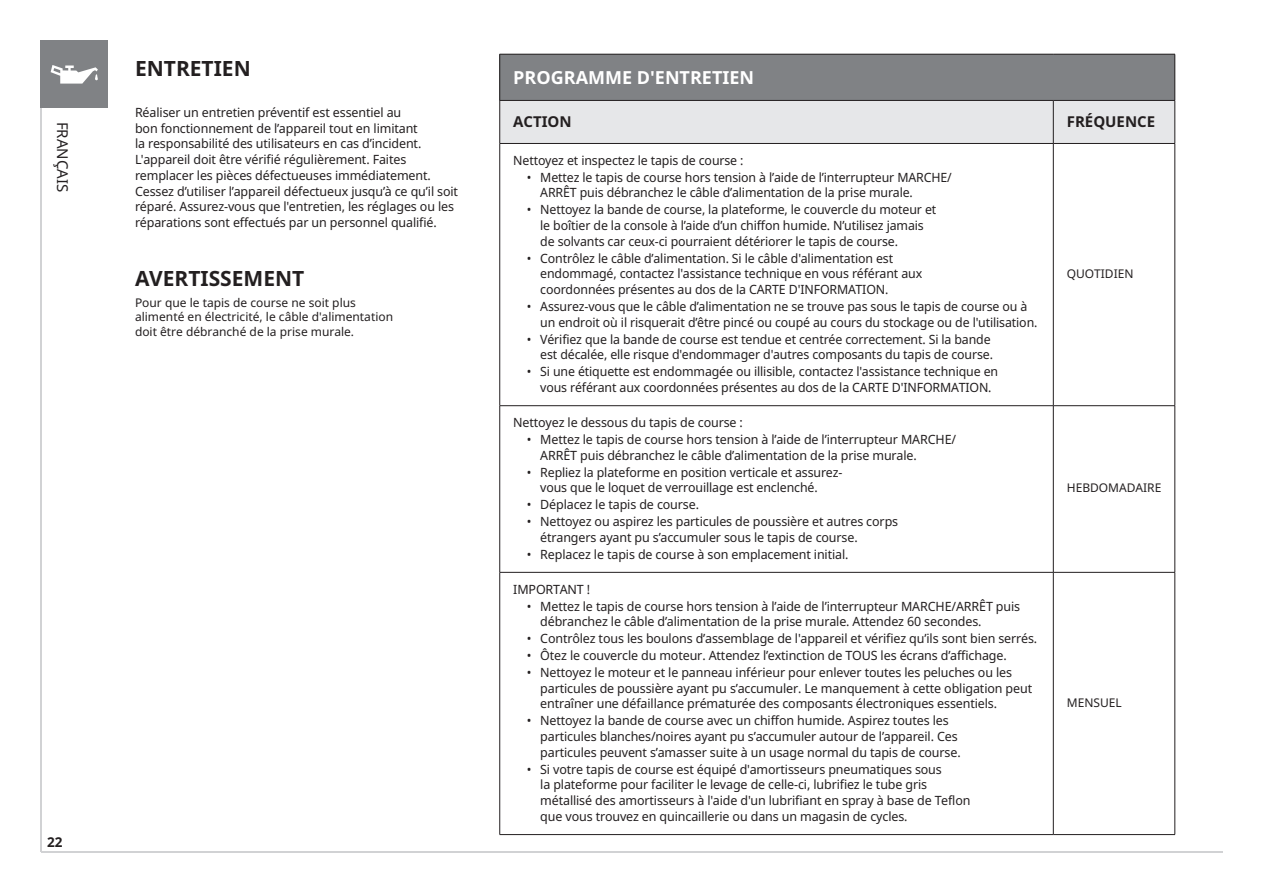
<style>
.page{position:relative;width:1263px;height:893px;background:#fff}
.page>*{position:absolute;margin:0;border:0;box-sizing:border-box;transform-origin:0 0}
.t1{font:700 21px "Noto Sans";color:#231f20}
.t2{font:700 18px "Noto Sans";color:#fff}
.t3{font:700 15px "Noto Sans";color:#231f20}
.t4{font:15px "Noto Sans";color:#231f20}
.t5{font:700 13.5px "Noto Sans";color:#231f20}
.Text_Box{font:12.75px/15.8px "Noto Sans";letter-spacing:-.01em;color:#231f20}
.t6{font:12px/14.4px "Noto Sans";color:#231f20}
</style>
<div class="page">
<hr style="left:40px;top:851px;width:1182px;height:1px;background:#d1d2d4">
<hr style="left:40px;top:40px;width:2px;height:812px;background:#d1d2d4">
<div style="left:500px;top:54px;width:675px;height:46px;background:#808285"></div>
<div style="left:500px;top:101px;width:674px;height:42px;background:#e6e7e9"></div>
<hr style="left:1174px;top:54px;width:1px;height:46px;background:#231f20">
<hr style="left:500px;top:54px;width:553px;height:1px;background:#231f20">
<hr style="left:499px;top:54px;width:1px;height:46px;background:#231f20">
<hr style="left:1053px;top:54px;width:122px;height:1px;background:#231f20">
<hr style="left:500px;top:100px;width:553px;height:1px;background:#231f20">
<hr style="left:499px;top:101px;width:1px;height:42px;background:#231f20">
<hr style="left:1053px;top:100px;width:122px;height:1px;background:#231f20">
<hr style="left:1053px;top:101px;width:1px;height:42px;background:#231f20">
<hr style="left:1174px;top:101px;width:1px;height:42px;background:#231f20">
<hr style="left:500px;top:143px;width:553px;height:1px;background:#231f20">
<hr style="left:499px;top:144px;width:1px;height:261px;background:#231f20">
<hr style="left:1053px;top:143px;width:122px;height:1px;background:#231f20">
<hr style="left:1053px;top:144px;width:1px;height:261px;background:#231f20">
<hr style="left:1174px;top:144px;width:1px;height:261px;background:#231f20">
<hr style="left:500px;top:405px;width:553px;height:1px;background:#231f20">
<hr style="left:499px;top:406px;width:1px;height:166px;background:#231f20">
<hr style="left:1053px;top:405px;width:122px;height:1px;background:#231f20">
<hr style="left:1053px;top:406px;width:1px;height:166px;background:#231f20">
<hr style="left:1174px;top:406px;width:1px;height:166px;background:#231f20">
<hr style="left:500px;top:572px;width:553px;height:1px;background:#231f20">
<hr style="left:499px;top:572px;width:1px;height:262px;background:#231f20">
<hr style="left:1053px;top:572px;width:122px;height:1px;background:#231f20">
<hr style="left:1053px;top:572px;width:1px;height:262px;background:#231f20">
<hr style="left:1174px;top:572px;width:1px;height:262px;background:#231f20">
<hr style="left:500px;top:834px;width:553px;height:1px;background:#231f20">
<hr style="left:1053px;top:834px;width:122px;height:1px;background:#231f20">
<div style="left:40px;top:40px;width:68px;height:68px;background:#808285"></div>
<svg style="left:51px;top:65px;width:47px;height:19px"></svg>
<p class="t4" style="left:73px;top:122px;width:72px;rotate:90deg">FRANÇAIS</p>
<p class="t5" style="left:47px;top:832px;width:17px">22</p>
<p class="t1" style="left:135px;top:54px;width:117px">ENTRETIEN</p>
<p class="Text_Box" style="left:135px;top:104px;width:325px">Réaliser un entretien préventif est essentiel au<br>bon fonctionnement de l’appareil tout en limitant<br>la responsabilité des utilisateurs en cas d’incident.<br>L'appareil doit être vérifié régulièrement. Faites remplacer les pièces défectueuses immédiatement.<br>Cessez d’utiliser l’appareil défectueux jusqu’à ce qu’il soit réparé. Assurez-vous que l'entretien, les réglages ou les réparations sont effectués par un personnel qualifié.</p>
<p class="t1" style="left:135px;top:263px;width:171px">AVERTISSEMENT</p>
<p class="t6" style="left:135px;top:295px;width:260px">Pour que le tapis de course ne soit plus alimenté en électricité, le câble d'alimentation doit être débranché de la prise murale.</p>
<p class="t2" style="left:513px;top:65px;width:242px">PROGRAMME D'ENTRETIEN</p>
<p class="t3" style="left:513px;top:111px;width:60px">ACTION</p>
<p class="t3" style="left:1067px;top:111px;width:90px">FRÉQUENCE</p>
<p class="Text_Box" style="left:513px;top:152px;width:232px">Nettoyez et inspectez le tapis de course :</p>
<p class="Text_Box" style="left:540px;top:169px;width:413px;text-indent:-14px">• Mettez le tapis de course hors tension à l’aide de l’interrupteur MARCHE/<br>ARRÊT puis débranchez le câble d’alimentation de la prise murale.</p>
<p class="Text_Box" style="left:540px;top:201px;width:398px;text-indent:-14px">• Nettoyez la bande de course, la plateforme, le couvercle du moteur et le boîtier de la console à l’aide d’un chiffon humide. N’utilisez jamais de solvants car ceux-ci pourraient détériorer le tapis de course.</p>
<p class="Text_Box" style="left:540px;top:250px;width:383px;text-indent:-14px">• Contrôlez le câble d’alimentation. Si le câble d'alimentation est endommagé, contactez l'assistance technique en vous référant aux coordonnées présentes au dos de la CARTE D'INFORMATION.</p>
<p class="Text_Box" style="left:540px;top:298px;width:499px;text-indent:-14px">• Assurez-vous que le câble d’alimentation ne se trouve pas sous le tapis de course ou à un endroit où il risquerait d’être pincé ou coupé au cours du stockage ou de l'utilisation.</p>
<p class="Text_Box" style="left:527px;top:331px;width:468px;text-align:right">• Vérifiez que la bande de course est tendue et centrée correctement. Si la bande est décalée, elle risque d'endommager d'autres composants du tapis de course.</p>
<p class="Text_Box" style="left:527px;top:363px;width:473px;text-align:center">• Si une étiquette est endommagée ou illisible, contactez l'assistance technique en vous référant aux coordonnées présentes au dos de la CARTE D'INFORMATION.</p>
<p class="t6" style="left:1067px;top:266px;width:68px">QUOTIDIEN</p>
<p class="Text_Box" style="left:513px;top:414px;width:231px">Nettoyez le dessous du tapis de course :</p>
<p class="Text_Box" style="left:540px;top:431px;width:417px;text-indent:-14px">• Mettez le tapis de course hors tension à l’aide de l’interrupteur MARCHE/<br>ARRÊT puis débranchez le câble d’alimentation de la prise murale.</p>
<p class="Text_Box" style="left:540px;top:464px;width:304px;text-indent:-14px">• Repliez la plateforme en position verticale et assurez&shy;vous que le loquet de verrouillage est enclenché.</p>
<p class="Text_Box" style="left:527px;top:496px;width:174px">• Déplacez le tapis de course.</p>
<p class="Text_Box" style="left:540px;top:513px;width:359px;text-indent:-14px">• Nettoyez ou aspirez les particules de poussière et autres corps étrangers ayant pu s’accumuler sous le tapis de course.</p>
<p class="Text_Box" style="left:527px;top:546px;width:323px">• Replacez le tapis de course à son emplacement initial.</p>
<p class="Text_Box" style="left:513px;top:581px;width:78px">IMPORTANT !</p>
<p class="Text_Box" style="left:540px;top:598px;width:481px;text-indent:-14px">• Mettez le tapis de course hors tension à l’aide de l’interrupteur MARCHE/ARRÊT puis débranchez le câble d’alimentation de la prise murale. Attendez 60 secondes.</p>
<p class="Text_Box" style="left:527px;top:630px;width:512px">• Contrôlez tous les boulons d’assemblage de l'appareil et vérifiez qu’ils sont bien serrés.</p>
<p class="Text_Box" style="left:527px;top:647px;width:481px">• Ôtez le couvercle du moteur. Attendez l’extinction de TOUS les écrans d’affichage.</p>
<p class="Text_Box" style="left:540px;top:664px;width:493px;text-indent:-14px">• Nettoyez le moteur et le panneau inférieur pour enlever toutes les peluches ou les particules de poussière ayant pu s’accumuler. Le manquement à cette obligation peut entraîner une défaillance prématurée des composants électroniques essentiels.</p>
<p class="Text_Box" style="left:540px;top:712px;width:422px;text-indent:-14px">• Nettoyez la bande de course avec un chiffon humide. Aspirez toutes les particules blanches/noires ayant pu s’accumuler autour de l’appareil. Ces particules peuvent s’amasser suite à un usage normal du tapis de course.</p>
<p class="Text_Box" style="left:540px;top:761px;width:432px;text-indent:-14px">• Si votre tapis de course est équipé d'amortisseurs pneumatiques sous<br>la plateforme pour faciliter le levage de celle-ci, lubrifiez le tube gris métallisé des amortisseurs à l'aide d'un lubrifiant en spray à base de Teflon que vous trouvez en quincaillerie ou dans un magasin de cycles.</p>
<p class="t6" style="left:1067px;top:481px;width:96px">HEBDOMADAIRE</p>
<p class="t6" style="left:1067px;top:695px;width:56px">MENSUEL</p>
</div>
